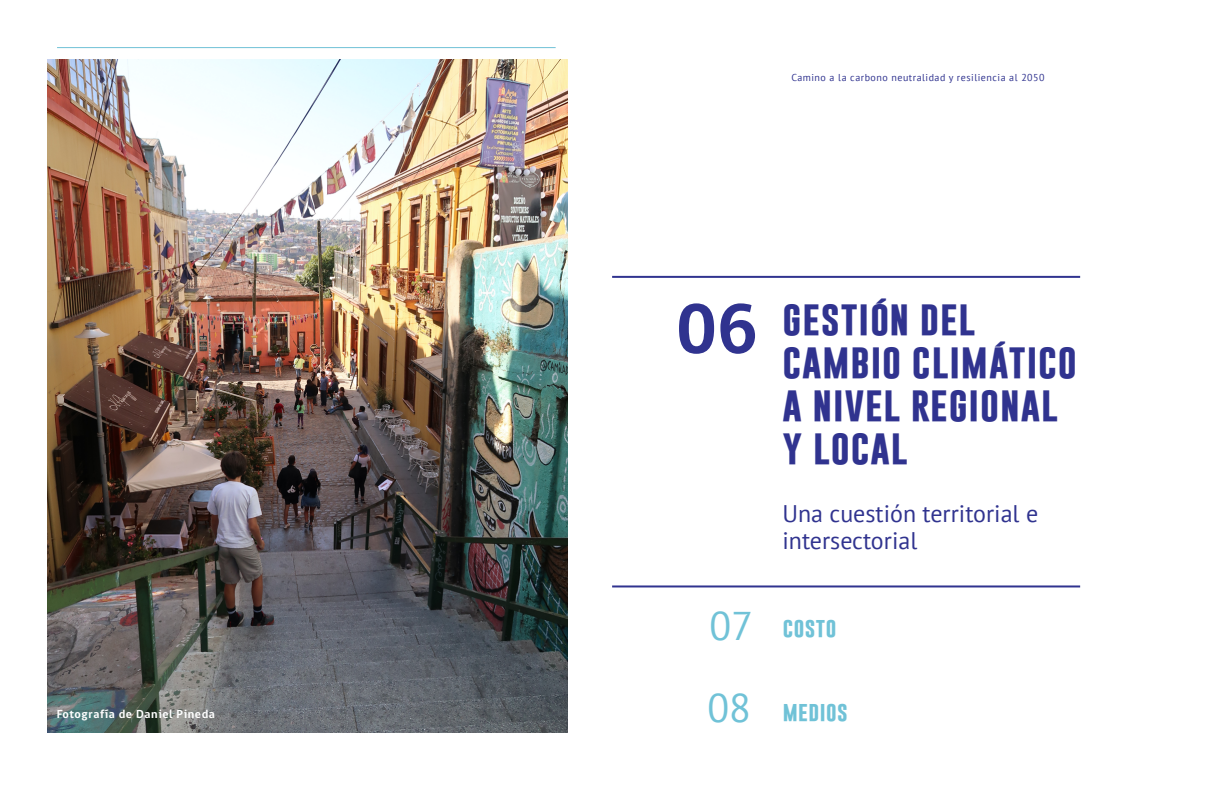
<style>
.page{position:relative;width:1224px;height:792px;background:#fff}
.page>*{position:absolute;margin:0;border:0;box-sizing:border-box;transform-origin:0 0}
.t1{font:700 36px/43px "Gobold";letter-spacing:.025em;color:#30338f}
.t2{font:24px/27px "PT Sans";color:#30338f}
.t3{font:700 20px "Gobold";letter-spacing:.025em;color:#70c2d7}
.t4{font:700 12px "gob CL";letter-spacing:.05em;color:#fff}
.t5{font:10px "PT Sans";letter-spacing:.05em;color:#30338f}
.s1{font-family:"gob CL";font-size:72px}
.s2{font-family:"PT Sans";font-weight:400;font-size:40px}
</style>
<div class="page">
<hr style="left:57px;top:47px;width:499px;height:1px;background:#70c2d7">
<img style="left:47px;top:60px;width:520px;height:672px">
<hr style="left:612px;top:585px;width:468px;height:2px;background:#30338f">
<hr style="left:612px;top:276px;width:468px;height:2px;background:#30338f">
<p class="t4" style="left:57px;top:706px;width:160px">Fotografía de Daniel Pineda</p>
<p class="t5" style="left:791px;top:71px;width:255px">Camino a la carbono neutralidad y resiliencia al 2050</p>
<p class="t1" style="left:782px;top:296px;width:296px;text-indent:-106px"><span class="s1">06</span> GESTIÓN DEL<br>CAMBIO CLIMÁTICO<br>A NIVEL REGIONAL<br>Y LOCAL</p>
<p class="t2" style="left:782px;top:500px;width:257px">Una cuestión territorial e intersectorial</p>
<p class="t3" style="left:710px;top:615px;width:128px"><span class="s2">07</span> COSTO</p>
<p class="t3" style="left:707px;top:698px;width:142px"><span class="s2">08</span> MEDIOS</p>
</div>
